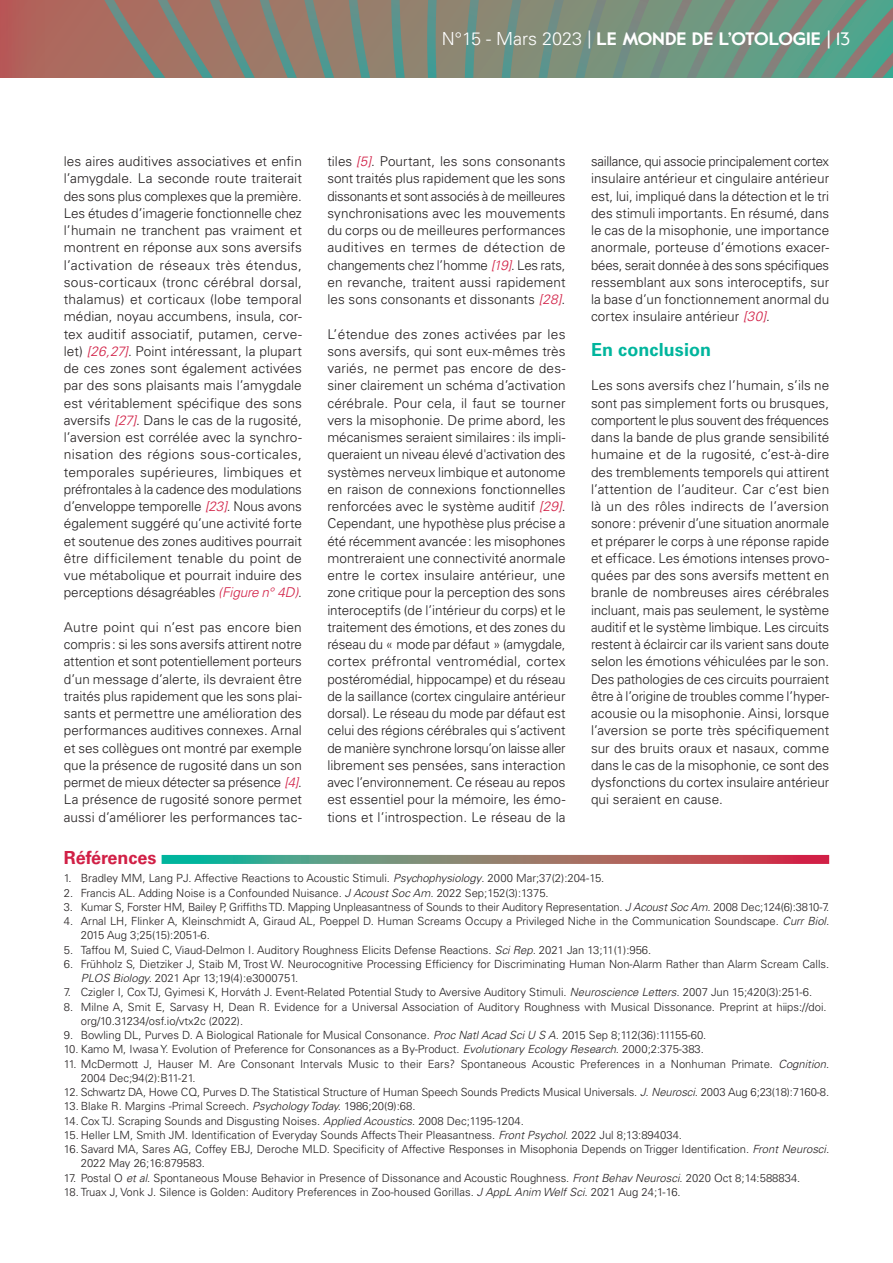
<style>
.page{position:relative;width:893px;height:1263px;background:#fff}
.page>*{position:absolute;margin:0;border:0;box-sizing:border-box;transform-origin:0 0}
._00_Folios{font:700 18px "Value";color:#fff}
.MondeOto_T2{font:700 18px "Univers LT Std";letter-spacing:.005em;color:#00b59d}
.t1{font:700 18px "Univers LT Std";color:#d12046}
.MondeOto_Texte-coura{font:300 13.5px/17.2px "Univers LT Std";letter-spacing:.005em;color:#231f20;text-align:justify}
.t2{font:300 11.25px/14.2px "Univers LT Std";color:#231f20}
.s1{font-family:"Univers LT Std";font-weight:300}
.s2{font-family:"Univers LT Std";font-weight:400}
.s3{font-weight:400}
.s4{font-style:italic;color:#d12046}
.s5{font-style:italic}
</style>
<div class="page">
<svg style="left:57px;top:0;width:556px;height:78px;background:#947f6d"></svg>
<svg style="left:427px;top:0;width:10px;height:78px"></svg>
<svg style="left:391px;top:0;width:14px;height:78px"></svg>
<svg style="left:349px;top:0;width:21px;height:78px;background:#7b877a"></svg>
<svg style="left:304px;top:0;width:30px;height:78px;background:#868374"></svg>
<svg style="left:104px;top:0;width:193px;height:78px;background:#947a6c"></svg>
<svg style="left:465px;top:0;width:14px;height:78px"></svg>
<svg style="left:502px;top:0;width:19px;height:78px"></svg>
<svg style="left:539px;top:0;width:25px;height:78px;background:#788e7d"></svg>
<svg style="left:576px;top:0;width:30px;height:78px;background:#798f7d"></svg>
<svg style="left:613px;top:0;width:280px;height:78px;background:#6c9582"></svg>
<div style="left:0;top:0;width:57px;height:78px;background:#b0625b"></div>
<svg style="left:162px;top:855px;width:667px;height:9px;background:#857a70"></svg>
<p class="_00_Folios" style="left:442px;top:27px;width:410px"><span class="s1">N°15 - Mars 2023 |</span> LE MONDE DE L’OTOLOGIE <span class="s2">|</span> <span class="s3">13</span></p>
<p class="MondeOto_Texte-coura" style="left:64px;top:153px;width:240px">les aires auditives associatives et enfin l’amygdale. La seconde route traiterait des sons plus complexes que la première.<br>Les études d’imagerie fonctionnelle chez l’humain ne tranchent pas vraiment et montrent en réponse aux sons aversifs l’activation de réseaux très étendus, sous-corticaux (tronc cérébral dorsal, thalamus) et corticaux (lobe temporal médian, noyau accumbens, insula, cor&shy;tex auditif associatif, putamen, cerve&shy;let) <span class="s4">[26,27]</span>. Point intéressant, la plupart de ces zones sont également activées par des sons plaisants mais l’amygdale est véritablement spécifique des sons aversifs <span class="s4">[27]</span>. Dans le cas de la rugosité, l’aversion est corrélée avec la synchro&shy;nisation des régions sous-corticales, temporales supérieures, limbiques et préfrontales à la cadence des modulations d’enveloppe temporelle <span class="s4">[23]</span>. Nous avons également suggéré qu’une activité forte et soutenue des zones auditives pourrait être difficilement tenable du point de vue métabolique et pourrait induire des perceptions désagréables <span class="s4">(Figure n° 4D)</span>.</p>
<p class="MondeOto_Texte-coura" style="left:64px;top:618px;width:240px">Autre point qui n’est pas encore bien compris: si les sons aversifs attirent notre attention et sont potentiellement porteurs d’un message d’alerte, ils devraient être traités plus rapidement que les sons plai&shy;sants et permettre une amélioration des performances auditives connexes. Arnal et ses collègues ont montré par exemple que la présence de rugosité dans un son permet de mieux détecter sa présence <span class="s4">[4]</span>.<br>La présence de rugosité sonore permet aussi d’améliorer les performances tac-</p>
<p class="MondeOto_Texte-coura" style="left:327px;top:153px;width:240px">tiles <span class="s4">[5]</span>. Pourtant, les sons consonants sont traités plus rapidement que les sons dissonants et sont associés à de meilleures synchronisations avec les mouvements du corps ou de meilleures performances auditives en termes de détection de changements chez l’homme <span class="s4">[19]</span>. Les rats, en revanche, traitent aussi rapidement les sons consonants et dissonants <span class="s4">[28]</span>.</p>
<p class="MondeOto_Texte-coura" style="left:327px;top:325px;width:240px">L’étendue des zones activées par les sons aversifs, qui sont eux-mêmes très variés, ne permet pas encore de des&shy;siner clairement un schéma d’activation cérébrale. Pour cela, il faut se tourner vers la misophonie. De prime abord, les mécanismes seraient similaires: ils impli&shy;queraient un niveau élevé d'activation des systèmes nerveux limbique et autonome en raison de connexions fonctionnelles renforcées avec le système auditif <span class="s4">[29]</span>.<br>Cependant, une hypothèse plus précise a été récemment avancée: les misophones montreraient une connectivité anormale entre le cortex insulaire antérieur, une zone critique pour la perception des sons interoceptifs (de l’intérieur du corps) et le traitement des émotions, et des zones du réseau du « mode par défaut » (amygdale, cortex préfrontal ventromédial, cortex postéromédial, hippocampe) et du réseau de la saillance (cortex cingulaire antérieur dorsal). Le réseau du mode par défaut est celui des régions cérébrales qui s’activent de manière synchrone lorsqu’on laisse aller librement ses pensées, sans interaction avec l’environnement. Ce réseau au repos est essentiel pour la mémoire, les émo&shy;tions et l’introspection. Le réseau de la</p>
<p class="MondeOto_Texte-coura" style="left:591px;top:153px;width:240px">saillance, qui associe principalement cortex insulaire antérieur et cingulaire antérieur est, lui, impliqué dans la détection et le tri des stimuli importants. En résumé, dans le cas de la misophonie, une importance anormale, porteuse d’émotions exacer&shy;bées, serait donnée à des sons spécifiques ressemblant aux sons interoceptifs, sur la base d’un fonctionnement anormal du cortex insulaire antérieur <span class="s4">[30]</span>.</p>
<p class="MondeOto_T2" style="left:591px;top:339px;width:122px">En conclusion</p>
<p class="MondeOto_Texte-coura" style="left:591px;top:377px;width:240px">Les sons aversifs chez l’humain, s’ils ne sont pas simplement forts ou brusques, comportent le plus souvent des fréquences dans la bande de plus grande sensibilité humaine et de la rugosité, c’est-à-dire des tremblements temporels qui attirent l’attention de l’auditeur. Car c’est bien là un des rôles indirects de l’aversion sonore: prévenir d’une situation anormale et préparer le corps à une réponse rapide et efficace. Les émotions intenses provo&shy;quées par des sons aversifs mettent en branle de nombreuses aires cérébrales incluant, mais pas seulement, le système auditif et le système limbique. Les circuits restent à éclaircir car ils varient sans doute selon les émotions véhiculées par le son.<br>Des pathologies de ces circuits pourraient être à l’origine de troubles comme l’hyper&shy;acousie ou la misophonie. Ainsi, lorsque l’aversion se porte très spécifiquement sur des bruits oraux et nasaux, comme dans le cas de la misophonie, ce sont des dysfonctions du cortex insulaire antérieur qui seraient en cause.</p>
<p class="t1" style="left:64px;top:847px;width:94px">Références</p>
<p class="t2" style="left:64px;top:871px;width:542px">1. Bradley MM, Lang PJ. Affective Reactions to Acoustic Stimuli. <span class="s5">Psychophysiology</span>. 2000 Mar;37(2):204-15.</p>
<p class="t2" style="left:64px;top:885px;width:486px">2. Francis AL. Adding Noise is a Confounded Nuisance. <span class="s5">J Acoust Soc Am.</span> 2022 Sep;152(3):1375.</p>
<p class="t2" style="left:64px;top:900px;width:767px">3. Kumar S, Forster HM, Bailey P, Griffiths TD. Mapping Unpleasantness of Sounds to their Auditory Representation. <span class="s5">J Acoust Soc Am.</span> 2008 Dec;124(6):3810-7.</p>
<p class="t2" style="left:81px;top:914px;width:750px;text-indent:-17px">4. Arnal LH, Flinker A, Kleinschmidt A, Giraud AL, Poeppel D. Human Screams Occupy a Privileged Niche in the Communication Soundscape. <span class="s5">Curr Biol.<br></span>2015 Aug 3;25(15):2051-6.</p>
<p class="t2" style="left:64px;top:942px;width:589px">5. Taffou M, Suied C, Viaud-Delmon I. Auditory Roughness Elicits Defense Reactions. <span class="s5">Sci Rep.</span> 2021 Jan 13;11(1):956.</p>
<p class="t2" style="left:81px;top:957px;width:750px;text-indent:-17px">6. Frühholz S, Dietziker J, Staib M, Trost W. Neurocognitive Processing Efficiency for Discriminating Human Non-Alarm Rather than Alarm Scream Calls.<br><span class="s5">PLOS Biology.</span> 2021 Apr 13;19(4):e3000751.</p>
<p class="t2" style="left:64px;top:985px;width:750px">7. Czigler I, Cox TJ, Gyimesi K, Horváth J. Event-Related Potential Study to Aversive Auditory Stimuli. <span class="s5">Neuroscience Letters.</span> 2007 Jun 15;420(3):251-6.</p>
<p class="t2" style="left:81px;top:999px;width:747px;text-indent:-17px">8. Milne A, Smit E, Sarvasy H, Dean R. Evidence for a Universal Association of Auditory Roughness with Musical Dissonance. Preprint at hiips://doi. org/10.31234/osf.io/vtx2c (2022).</p>
<p class="t2" style="left:64px;top:1028px;width:644px">9. Bowling DL, Purves D. A Biological Rationale for Musical Consonance. <span class="s5">Proc Natl Acad Sci U S A.</span> 2015 Sep 8;112(36):11155-60.</p>
<p class="t2" style="left:64px;top:1042px;width:642px">10. Kamo M, Iwasa Y. Evolution of Preference for Consonances as a By-Product. <span class="s5">Evolutionary Ecology Research.</span> 2000;2:375-383.</p>
<p class="t2" style="left:81px;top:1056px;width:750px;text-indent:-17px">11. McDermott J, Hauser M. Are Consonant Intervals Music to their Ears? Spontaneous Acoustic Preferences in a Nonhuman Primate. <span class="s5">Cognition</span>.<br>2004 Dec;94(2):B11-21.</p>
<p class="t2" style="left:64px;top:1085px;width:767px">12. Schwartz DA, Howe CQ, Purves D. The Statistical Structure of Human Speech Sounds Predicts Musical Universals. <span class="s5">J. Neurosci.</span> 2003 Aug 6;23(18):7160-8.</p>
<p class="t2" style="left:64px;top:1099px;width:353px">13. Blake R. Margins -Primal Screech. <span class="s5">Psychology Today.</span> 1986;20(9):68.</p>
<p class="t2" style="left:64px;top:1113px;width:461px">14. Cox TJ. Scraping Sounds and Disgusting Noises. <span class="s5">Applied Acoustics</span>. 2008 Dec;1195-1204.</p>
<p class="t2" style="left:64px;top:1128px;width:620px">15. Heller LM, Smith JM. Identification of Everyday Sounds Affects Their Pleasantness. <span class="s5">Front Psychol</span>. 2022 Jul 8;13:894034.</p>
<p class="t2" style="left:81px;top:1142px;width:750px;text-indent:-17px">16. Savard MA, Sares AG, Coffey EBJ, Deroche MLD. Specificity of Affective Responses in Misophonia Depends on Trigger Identification. <span class="s5">Front Neurosci.<br></span>2022 May 26;16:879583.</p>
<p class="t2" style="left:64px;top:1170px;width:738px">17. Postal O <span class="s5">et al</span>. Spontaneous Mouse Behavior in Presence of Dissonance and Acoustic Roughness. <span class="s5">Front Behav Neurosci</span>. 2020 Oct 8;14:588834.</p>
<p class="t2" style="left:64px;top:1185px;width:618px">18. Truax J, Vonk J. Silence is Golden: Auditory Preferences in Zoo-housed Gorillas. <span class="s5">J AppL Anim Welf Sci.</span> 2021 Aug 24;1-16.</p>
</div>
